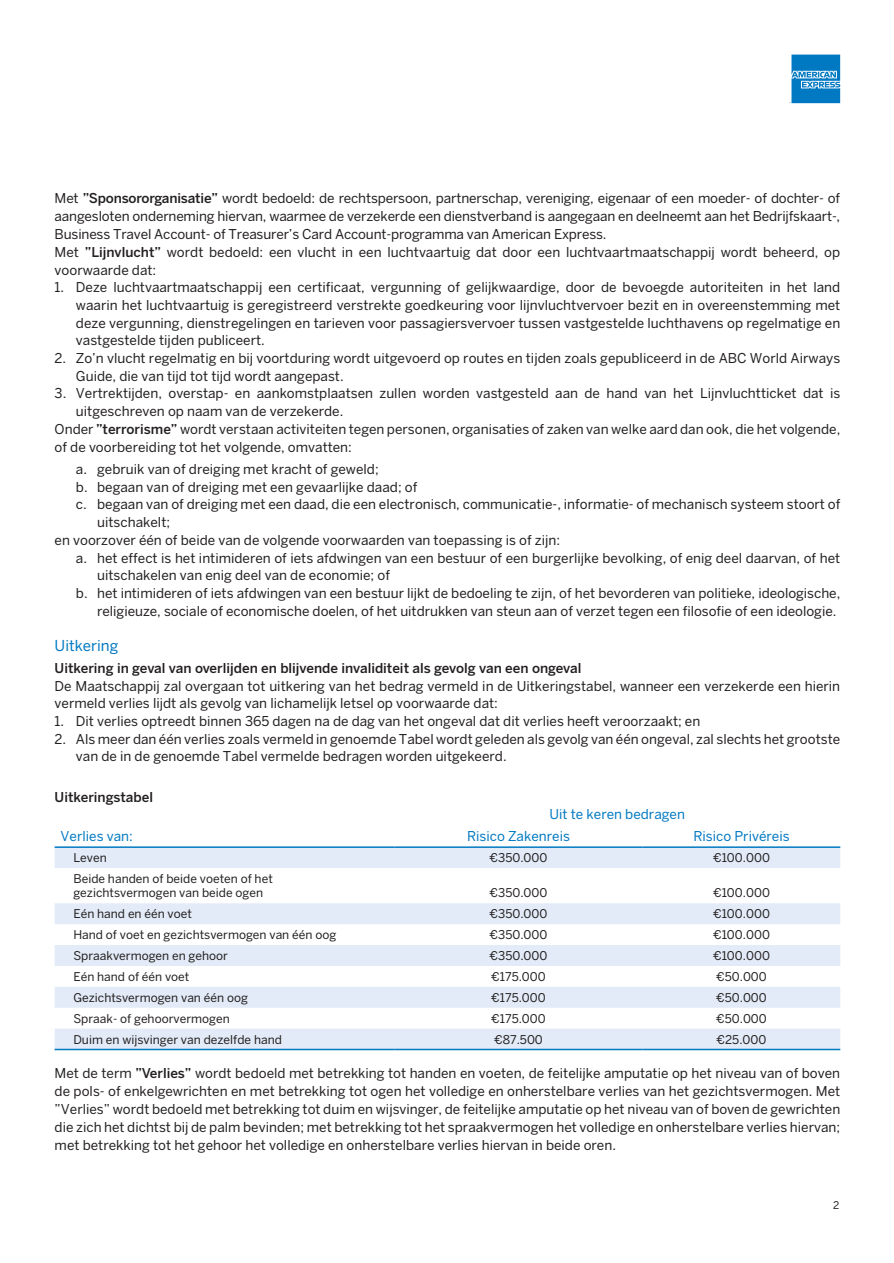
<style>
.page{position:relative;width:894px;height:1263px;background:#fff}
.page>*{position:absolute;margin:0;border:0;box-sizing:border-box;transform-origin:0 0}
.t1{font:15px "Benton Sans";color:#0079c2}
.t2{font:13.5px/18px "Benton Sans";color:#231f20}
.t3{font:500 13.5px "Benton Sans";color:#231f20}
.t4{font:13.5px "Benton Sans";color:#0079c2}
.t5{font:12px/14.4px "Benton Sans";color:#231f20}
.t6{font:10.5px "Benton Sans";color:#231f20}
.s1{font-weight:500}
</style>
<div class="page">
<svg style="left:789px;top:55px;width:50px;height:48px;background:#2f91cd"></svg>
<svg style="left:55px;top:848px;width:784px;height:201px;fill:#e4ecf7"></svg>
<hr style="left:55px;top:846px;width:339px;height:2px;background:#0079c2">
<hr style="left:394px;top:846px;width:248px;height:2px;background:#0079c2">
<hr style="left:642px;top:846px;width:197px;height:2px;background:#0079c2">
<hr style="left:55px;top:1049px;width:339px;height:1px;background:#0079c2">
<hr style="left:394px;top:1049px;width:248px;height:1px;background:#0079c2">
<hr style="left:642px;top:1049px;width:197px;height:1px;background:#0079c2">
<p class="t2" style="left:55px;top:188px;width:786px">Met <span class="s1">”Sponsororganisatie”</span> wordt bedoeld: de rechtspersoon, partnerschap, vereniging, eigenaar of een moeder- of dochter- of aangesloten onderneming hiervan, waarmee de verzekerde een dienstverband is aangegaan en deelneemt aan het Bedrijfskaart-, Business Travel Account- of Treasurer’s Card Account-programma van American Express.<br>Met <span class="s1">”Lijnvlucht”</span> wordt bedoeld: een vlucht in een luchtvaartuig dat door een luchtvaartmaatschappij wordt beheerd, op voorwaarde dat:</p>
<p class="t2" style="left:76px;top:278px;width:765px;text-align:justify;text-indent:-21px">1. Deze luchtvaartmaatschappij een certificaat, vergunning of gelijkwaardige, door de bevoegde autoriteiten in het land waarin het luchtvaartuig is geregistreerd verstrekte goedkeuring voor lijnvluchtvervoer bezit en in overeenstemming met deze vergunning, dienstregelingen en tarieven voor passagiersvervoer tussen vastgestelde luchthavens op regelmatige en vastgestelde tijden publiceert.</p>
<p class="t2" style="left:76px;top:349px;width:765px;text-indent:-21px">2. Zo’n vlucht regelmatig en bij voortduring wordt uitgevoerd op routes en tijden zoals gepubliceerd in de ABC World Airways<br>Guide, die van tijd tot tijd wordt aangepast.</p>
<p class="t2" style="left:55px;top:384px;width:786px">3. Vertrektijden, overstap- en aankomstplaatsen zullen worden vastgesteld aan de hand van het Lijnvluchtticket dat is</p>
<p class="t2" style="left:76px;top:402px;width:269px">uitgeschreven op naam van de verzekerde.</p>
<p class="t2" style="left:55px;top:420px;width:786px">Onder <span class="s1">”terrorisme”</span> wordt verstaan activiteiten tegen personen, organisaties of zaken van welke aard dan ook, die het volgende,</p>
<p class="t2" style="left:55px;top:438px;width:299px">of de voorbereiding tot het volgende, omvatten:</p>
<p class="t2" style="left:76px;top:460px;width:304px">a. gebruik van of dreiging met kracht of geweld;</p>
<p class="t2" style="left:76px;top:478px;width:343px">b. begaan van of dreiging met een gevaarlijke daad; of</p>
<p class="t2" style="left:76px;top:495px;width:765px">c. begaan van of dreiging met een daad, die een electronisch, communicatie-, informatie- of mechanisch systeem stoort of</p>
<p class="t2" style="left:97px;top:513px;width:74px">uitschakelt;</p>
<p class="t2" style="left:55px;top:531px;width:507px">en voorzover één of beide van de volgende voorwaarden van toepassing is of zijn:</p>
<p class="t2" style="left:76px;top:548px;width:765px">a. het effect is het intimideren of iets afdwingen van een bestuur of een burgerlijke bevolking, of enig deel daarvan, of het</p>
<p class="t2" style="left:97px;top:566px;width:294px">uitschakelen van enig deel van de economie; of</p>
<p class="t2" style="left:76px;top:584px;width:765px">b. het intimideren of iets afdwingen van een bestuur lijkt de bedoeling te zijn, of het bevorderen van politieke, ideologische,</p>
<p class="t2" style="left:97px;top:602px;width:740px">religieuze, sociale of economische doelen, of het uitdrukken van steun aan of verzet tegen een filosofie of een ideologie.</p>
<p class="t1" style="left:55px;top:636px;width:65px">Uitkering</p>
<p class="t3" style="left:55px;top:660px;width:528px">Uitkering in geval van overlijden en blijvende invaliditeit als gevolg van een ongeval</p>
<p class="t2" style="left:55px;top:677px;width:786px">De Maatschappij zal overgaan tot uitkering van het bedrag vermeld in de Uitkeringstabel, wanneer een verzekerde een hierin vermeld verlies lijdt als gevolg van lichamelijk letsel op voorwaarde dat:</p>
<p class="t2" style="left:55px;top:712px;width:647px">1. Dit verlies optreedt binnen 365 dagen na de dag van het ongeval dat dit verlies heeft veroorzaakt; en</p>
<p class="t2" style="left:76px;top:730px;width:765px;text-indent:-21px">2. Als meer dan één verlies zoals vermeld in genoemde Tabel wordt geleden als gevolg van één ongeval, zal slechts het grootste van de in de genoemde Tabel vermelde bedragen worden uitgekeerd.</p>
<p class="t3" style="left:55px;top:789px;width:100px">Uitkeringstabel</p>
<p class="t4" style="left:549px;top:806px;width:137px">Uit te keren bedragen</p>
<p class="t4" style="left:61px;top:828px;width:74px">Verlies van:</p>
<p class="t4" style="left:467px;top:828px;width:104px">Risico Zakenreis</p>
<p class="t4" style="left:693px;top:828px;width:98px">Risico Privéreis</p>
<p class="t5" style="left:73px;top:850px;width:35px">Leven</p>
<p class="t5" style="left:489px;top:850px;width:59px">€350.000</p>
<p class="t5" style="left:712px;top:850px;width:58px">€100.000</p>
<p class="t5" style="left:73px;top:871px;width:201px">Beide handen of beide voeten of het gezichtsvermogen van beide ogen</p>
<p class="t5" style="left:489px;top:886px;width:59px">€350.000</p>
<p class="t5" style="left:712px;top:886px;width:58px">€100.000</p>
<p class="t5" style="left:73px;top:906px;width:120px">Eén hand en één voet</p>
<p class="t5" style="left:489px;top:906px;width:59px">€350.000</p>
<p class="t5" style="left:712px;top:906px;width:58px">€100.000</p>
<p class="t5" style="left:73px;top:927px;width:264px">Hand of voet en gezichtsvermogen van één oog</p>
<p class="t5" style="left:489px;top:927px;width:59px">€350.000</p>
<p class="t5" style="left:712px;top:927px;width:58px">€100.000</p>
<p class="t5" style="left:73px;top:948px;width:156px">Spraakvermogen en gehoor</p>
<p class="t5" style="left:489px;top:948px;width:59px">€350.000</p>
<p class="t5" style="left:712px;top:948px;width:58px">€100.000</p>
<p class="t5" style="left:73px;top:969px;width:117px">Eén hand of één voet</p>
<p class="t5" style="left:491px;top:969px;width:56px">€175.000</p>
<p class="t5" style="left:715px;top:969px;width:52px">€50.000</p>
<p class="t5" style="left:73px;top:990px;width:176px">Gezichtsvermogen van één oog</p>
<p class="t5" style="left:491px;top:990px;width:56px">€175.000</p>
<p class="t5" style="left:715px;top:990px;width:52px">€50.000</p>
<p class="t5" style="left:73px;top:1011px;width:158px">Spraak- of gehoorvermogen</p>
<p class="t5" style="left:491px;top:1011px;width:56px">€175.000</p>
<p class="t5" style="left:715px;top:1011px;width:52px">€50.000</p>
<p class="t5" style="left:73px;top:1032px;width:210px">Duim en wijsvinger van dezelfde hand</p>
<p class="t5" style="left:494px;top:1032px;width:50px">€87.500</p>
<p class="t5" style="left:716px;top:1032px;width:51px">€25.000</p>
<p class="t2" style="left:55px;top:1064px;width:786px;text-align:justify">Met de term <span class="s1">”Verlies”</span> wordt bedoeld met betrekking tot handen en voeten, de feitelijke amputatie op het niveau van of boven de pols- of enkelgewrichten en met betrekking tot ogen het volledige en onherstelbare verlies van het gezichtsvermogen. Met ”Verlies” wordt bedoeld met betrekking tot duim en wijsvinger, de feitelijke amputatie op het niveau van of boven de gewrichten die zich het dichtst bij de palm bevinden; met betrekking tot het spraakvermogen het volledige en onherstelbare verlies hiervan; met betrekking tot het gehoor het volledige en onherstelbare verlies hiervan in beide oren.</p>
<p class="t6" style="left:832px;top:1199px;width:8px">2</p>
</div>
